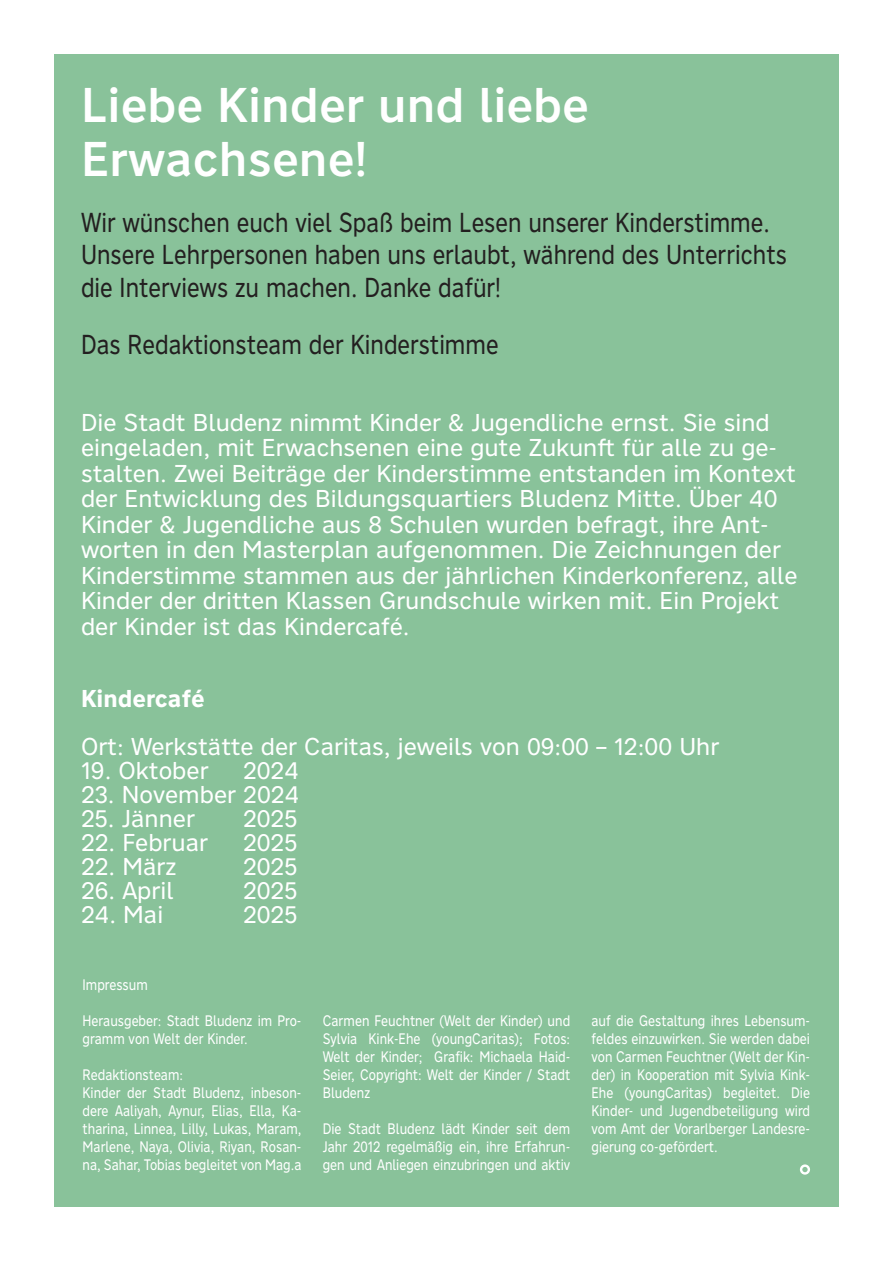
<style>
.page{position:relative;width:893px;height:1263px;background:#fff}
.page>*{position:absolute;margin:0;border:0;box-sizing:border-box;transform-origin:0 0}
.t1{font:500 48px/54px "Nort";color:#fff}
.t2{font:27px/32.4px "Nort";color:#231f20;scale:.85 1}
.t3{font:24px/25.5px "Nort";color:#fff}
.t4{font:700 24px "Nort";color:#fff}
.t5{font:15px/18px "Nort";color:#fff;text-align:justify;scale:.85 1}
</style>
<div class="page">
<div style="left:54px;top:54px;width:785px;height:1152px;background:#89c29a"></div>
<div style="left:800px;top:1164px;width:10px;height:11px;border:2px solid #fff;border-radius:50%"></div>
<p class="t1" style="left:81px;top:77px;width:510px">Liebe Kinder und liebe<br>Erwachsene!</p>
<p class="t2" style="left:81px;top:205px;width:832px">Wir wünschen euch viel Spaß beim Lesen unserer Kinderstimme.<br>Unsere Lehrpersonen haben uns erlaubt, während des Unterrichts die Interviews zu machen. Danke dafür!</p>
<p class="t2" style="left:81px;top:328px;width:493px">Das Redaktionsteam der Kinderstimme</p>
<p class="t3" style="left:81px;top:408px;width:718px">Die Stadt Bludenz nimmt Kinder &amp; Jugendliche ernst. Sie sind eingeladen, mit Erwachsenen eine gute Zukunft für alle zu ge&shy;stalten. Zwei Beiträge der Kinderstimme entstanden im Kontext der Entwicklung des Bildungsquartiers Bludenz Mitte. Über 40<br>Kinder &amp; Jugendliche aus 8 Schulen wurden befragt, ihre Ant&shy;worten in den Masterplan aufgenommen. Die Zeichnungen der Kinderstimme stammen aus der jährlichen Kinderkonferenz, alle Kinder der dritten Klassen Grundschule wirken mit. Ein Projekt der Kinder ist das Kindercafé.</p>
<p class="t4" style="left:81px;top:682px;width:125px">Kindercafé</p>
<p class="t3" style="left:81px;top:732px;width:640px">Ort: Werkstätte der Caritas, jeweils von 09:00 – 12:00 Uhr</p>
<p class="t3" style="left:81px;top:756px;width:129px">19. Oktober</p>
<p class="t3" style="left:243px;top:756px;width:57px">2024</p>
<p class="t3" style="left:81px;top:780px;width:220px">23. November 2024</p>
<p class="t3" style="left:81px;top:804px;width:115px">25. Jänner</p>
<p class="t3" style="left:243px;top:804px;width:56px">2025</p>
<p class="t3" style="left:81px;top:828px;width:129px">22. Februar</p>
<p class="t3" style="left:243px;top:828px;width:56px">2025</p>
<p class="t3" style="left:81px;top:852px;width:97px">22. März</p>
<p class="t3" style="left:243px;top:852px;width:56px">2025</p>
<p class="t3" style="left:81px;top:876px;width:94px">26. April</p>
<p class="t3" style="left:243px;top:876px;width:56px">2025</p>
<p class="t3" style="left:81px;top:900px;width:84px">24. Mai</p>
<p class="t3" style="left:243px;top:900px;width:56px">2025</p>
<p class="t5" style="left:83px;top:975px;width:78px">Impressum</p>
<p class="t5" style="left:83px;top:1011px;width:259px">Herausgeber: Stadt Bludenz im Pro&shy;gramm von Welt der Kinder.</p>
<p class="t5" style="left:83px;top:1065px;width:120px">Redaktionsteam:</p>
<p class="t5" style="left:83px;top:1083px;width:259px">Kinder der Stadt Bludenz, inbeson&shy;dere Aaliyah, Aynur, Elias, Ella, Ka&shy;tharina, Linnea, Lilly, Lukas, Maram, Marlene, Naya, Olivia, Riyan, Rosan&shy;na, Sahar, Tobias begleitet von Mag.a</p>
<p class="t5" style="left:323px;top:1011px;width:293px">Carmen Feuchtner (Welt der Kinder) und Sylvia Kink-Ehe (youngCaritas); Fotos:<br>Welt der Kinder; Grafik: Michaela Haid-Seier, Copyright: Welt der Kinder / Stadt Bludenz</p>
<p class="t5" style="left:323px;top:1119px;width:293px">Die Stadt Bludenz lädt Kinder seit dem Jahr 2012 regelmäßig ein, ihre Erfahrun&shy;gen und Anliegen einzubringen und aktiv</p>
<p class="t5" style="left:591px;top:1011px;width:259px">auf die Gestaltung ihres Lebensum&shy;feldes einzuwirken. Sie werden dabei von Carmen Feuchtner (Welt der Kin&shy;der) in Kooperation mit Sylvia Kink-Ehe (youngCaritas) begleitet. Die Kinder- und Jugendbeteiligung wird vom Amt der Vorarlberger Landesre&shy;gierung co-gefördert.</p>
</div>
